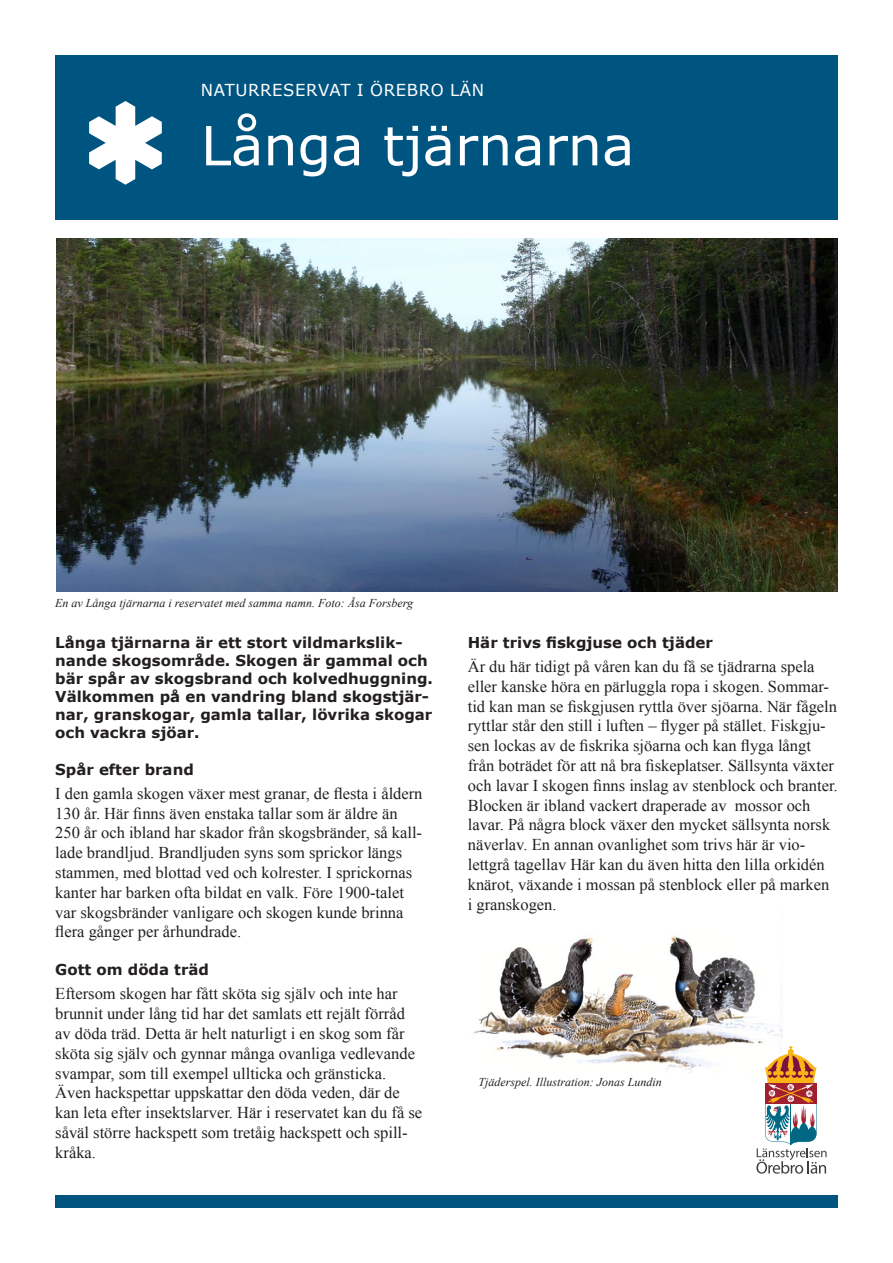
<style>
.page{position:relative;width:893px;height:1263px;background:#fff}
.page>*{position:absolute;margin:0;border:0;box-sizing:border-box;transform-origin:0 0}
.t1{font:54px "Verdana";color:#fff}
.t2{font:16.5px/19.8px "Times New Roman";color:#231f20}
.t3{font:16.5px "Verdana";letter-spacing:.035em;color:#fff}
.t4{font:700 15px/18px "Verdana";color:#231f20}
.t5{font:italic 12px "Times New Roman";color:#231f20}
</style>
<div class="page">
<img style="left:473px;top:936px;width:309px;height:138px">
<div style="left:55px;top:55px;width:783px;height:165px;background:#005480"></div>
<svg style="left:89px;top:101px;width:73px;height:84px"></svg>
<svg style="left:756px;top:1046px;width:70px;height:128px"></svg>
<div style="left:55px;top:1195px;width:783px;height:13px;background:#005480"></div>
<img style="left:56px;top:238px;width:781px;height:354px">
<p class="t3" style="left:201px;top:78px;width:285px">NATURRESERVAT I ÖREBRO LÄN</p>
<h1 class="t1" style="left:201px;top:109px;width:435px">Långa tjärnarna</h1>
<p class="t5" style="left:55px;top:595px;width:359px">En av Långa tjärnarna i reservatet med samma namn. Foto: Åsa Forsberg</p>
<p class="t4" style="left:55px;top:633px;width:379px">Långa tjärnarna är ett stort vildmarkslik&shy;nande skogsområde. Skogen är gammal och bär spår av skogsbrand och kolvedhuggning.<br>Välkommen på en vandring bland skogstjär&shy;nar, granskogar, gamla tallar, lövrika skogar och vackra sjöar.</p>
<p class="t4" style="left:55px;top:760px;width:140px">Spår efter brand</p>
<p class="t2" style="left:55px;top:783px;width:369px">I den gamla skogen växer mest granar, de flesta i åldern 130 år. Här finns även enstaka tallar som är äldre än 250 år och ibland har skador från skogsbränder, så kal - lade brandljud. Brandljuden syns som sprickor längs stammen, med blottad ved och kolrester. I sprickornas kanter har barken ofta bildat en valk. Före 1900-talet var skogsbränder vanligare och skogen kunde brinna flera gånger per århundrade.</p>
<p class="t4" style="left:55px;top:960px;width:155px">Gott om döda träd</p>
<p class="t2" style="left:55px;top:984px;width:368px">Eftersom skogen har fått sköta sig själv och inte har brunnit under lång tid har det samlats ett rejält förråd av döda träd. Detta är helt naturligt i en skog som får sköta sig själv och gynnar många ovanliga vedlevande svampar, som till exempel ullticka och gränsticka.<br>Även hackspettar uppskattar den döda veden, där de kan leta efter insektslarver. Här i reservatet kan du få se såväl större hackspett som tretåig hackspett och spill&shy;kråka.</p>
<p class="t4" style="left:468px;top:633px;width:247px">Här trivs fiskgjuse och tjäder</p>
<p class="t2" style="left:468px;top:656px;width:371px">Är du här tidigt på våren kan du få se tjädrarna spela eller kanske höra en pärluggla ropa i skogen. Sommar&shy;tid kan man se fiskgjusen ryttla över sjöarna. När fågeln ryttlar står den still i luften – flyger på stället. Fiskgju&shy;sen lockas av de fiskrika sjöarna och kan flyga långt från boträdet för att nå bra fiskeplatser. Sällsynta växter och lavar I skogen finns inslag av stenblock och branter.<br>Blocken är ibland vackert draperade av mossor och lavar. På några block växer den mycket sällsynta norsk näverlav. En annan ovanlighet som trivs här är vio&shy;lettgrå tagellav Här kan du även hitta den lilla orkidén knärot, växande i mossan på stenblock eller på marken i granskogen.</p>
<p class="t5" style="left:478px;top:1074px;width:185px">Tjäderspel. Illustration: Jonas Lundin</p>
</div>
